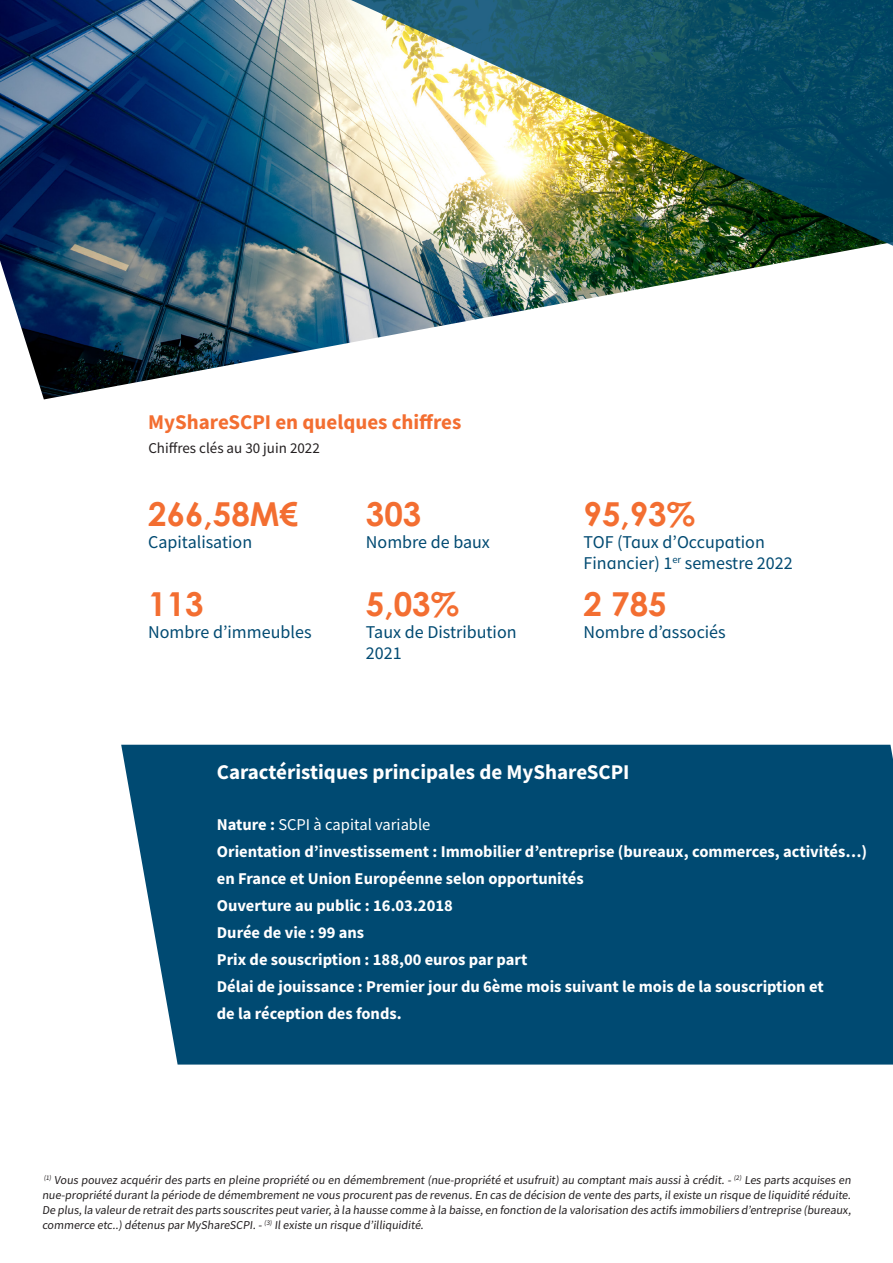
<style>
.page{position:relative;width:893px;height:1263px;background:#fff}
.page>*{position:absolute;margin:0;border:0;box-sizing:border-box;transform-origin:0 0}
.t1{font:700 33px "Century Gothic";color:#f36e31}
.t2{font:700 21px "Source Sans Pro";color:#fff}
.t3{font:700 21px "Source Sans Pro";color:#f36e31}
.t4{font:18px/21.6px "Source Sans Pro";color:#004a72}
.t5{font:700 16.5px "Source Sans Pro";color:#fff}
.t6{font:16.5px "Source Sans Pro";color:#fff}
.t7{font:15px "Source Sans Pro";color:#231f20}
.t8{font:12px/15px "Source Sans Pro";color:#231f20;text-align:justify}
.s1{font-weight:700}
</style>
<div class="page">
<img style="left:0;top:0;width:531px;height:399px">
<img style="left:301px;top:0;width:592px;height:309px">
<div style="left:121px;top:745px;width:772px;height:319px;background:#004a72"></div>
<p class="t3" style="left:148px;top:408px;width:315px">MyShareSCPI en quelques chiffres</p>
<p class="t7" style="left:148px;top:438px;width:173px">Chiffres clés au 30 juin 2022</p>
<p class="t1" style="left:148px;top:489px;width:151px">266,58M€</p>
<p class="t4" style="left:148px;top:531px;width:106px">Capitalisation</p>
<p class="t1" style="left:148px;top:579px;width:57px">113</p>
<p class="t4" style="left:148px;top:621px;width:165px">Nombre d’immeubles</p>
<p class="t1" style="left:366px;top:489px;width:57px">303</p>
<p class="t4" style="left:366px;top:531px;width:125px">Nombre de baux</p>
<p class="t1" style="left:366px;top:579px;width:95px">5,03%</p>
<p class="t4" style="left:366px;top:621px;width:152px">Taux de Distribution</p>
<p class="t4" style="left:366px;top:643px;width:37px">2021</p>
<p class="t1" style="left:583px;top:489px;width:113px">95,93%</p>
<p class="t4" style="left:583px;top:531px;width:211px">TOF (Taux d’Occupation<br>Financier) 1<sup>er</sup> semestre 2022</p>
<p class="t1" style="left:583px;top:579px;width:85px">2 785</p>
<p class="t4" style="left:583px;top:621px;width:144px">Nombre d’associés</p>
<p class="t2" style="left:217px;top:758px;width:414px">Caractéristiques principales de MyShareSCPI</p>
<p class="t6" style="left:217px;top:814px;width:215px"><span class="s1">Nature :</span> SCPI à capital variable</p>
<p class="t5" style="left:217px;top:840px;width:652px">Orientation d’investissement : Immobilier d’entreprise (bureaux, commerces, activités…)</p>
<p class="t5" style="left:217px;top:867px;width:368px">en France et Union Européenne selon opportunités</p>
<p class="t5" style="left:217px;top:894px;width:237px">Ouverture au public : 16.03.2018</p>
<p class="t5" style="left:217px;top:921px;width:149px">Durée de vie : 99 ans</p>
<p class="t5" style="left:217px;top:948px;width:312px">Prix de souscription : 188,00 euros par part</p>
<p class="t5" style="left:217px;top:975px;width:608px">Délai de jouissance : Premier jour du 6ème mois suivant le mois de la souscription et</p>
<p class="t5" style="left:217px;top:1002px;width:186px">de la réception des fonds.</p>
<p class="t8" style="left:42px;top:1172px;width:812px"><sup>(1)</sup> Vous pouvez acquérir des parts en pleine propriété ou en démembrement (nue-propriété et usufruit) au comptant mais aussi à crédit. - <sup>(2)</sup> Les parts acquises en nue-propriété durant la période de démembrement ne vous procurent pas de revenus.En cas de décision de vente des parts,ilexiste un risque de liquidité réduite.<br>De plus,la valeur de retrait des parts souscrites peut varier,à la hausse comme à la baisse,en fonction de la valorisation des actifs immobiliers d’entreprise (bureaux, commerce etc..) détenus par MyShareSCPI.- <sup>(3)</sup> Ilexiste un risque d’illiquidité.</p>
</div>
